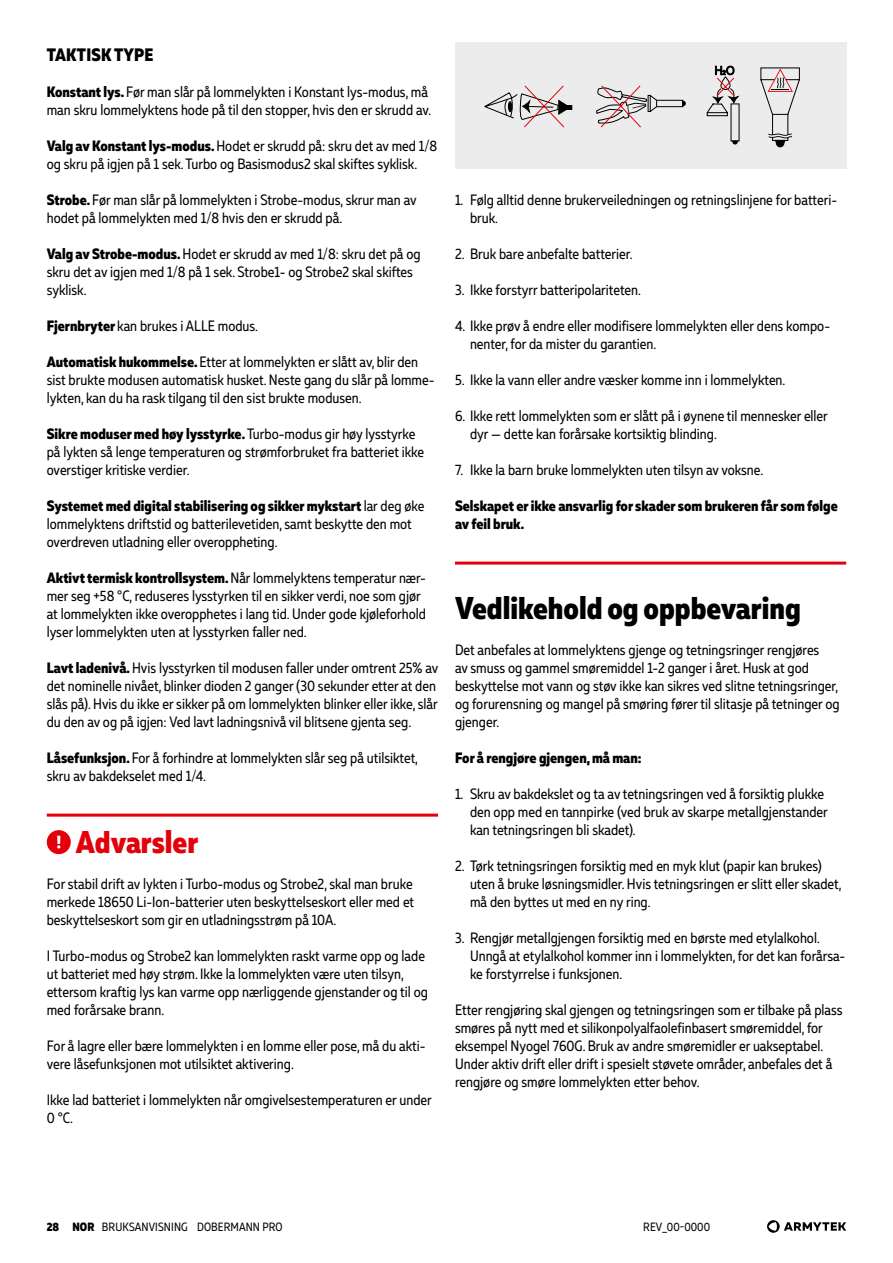
<style>
.page{position:relative;width:893px;height:1263px;background:#fff}
.page>*{position:absolute;margin:0;border:0;box-sizing:border-box;transform-origin:0 0}
.t1{font:800 31.5px "Muller Narrow";color:#000}
.t2{font:800 31.5px "Muller Narrow";color:#e3000b}
.t3{font:800 18px "Muller Narrow";letter-spacing:.01em;color:#000}
.t4{font:15px/18px "Muller Narrow";color:#000}
.t5{font:800 15px/18px "Muller Narrow";color:#000}
.t6{font:12px "Muller Narrow";letter-spacing:.01em;color:#000}
.s1{font-weight:800}
</style>
<div class="page">
<svg style="left:767px;top:1220px;width:13px;height:13px"></svg>
<svg style="left:769px;top:1222px;width:8px;height:9px"></svg>
<svg style="left:784px;top:1222px;width:62px;height:9px"></svg>
<hr style="left:47px;top:814px;width:391px;height:3px;background:#e3000b">
<div style="left:47px;top:830px;width:24px;height:24px;background:#e3000b;border-radius:50%"></div>
<svg style="left:57px;top:836px;width:3px;height:12px"></svg>
<hr style="left:455px;top:562px;width:391px;height:3px;background:#e3000b">
<div style="left:455px;top:43px;width:391px;height:126px;background:#ececec"></div>
<svg style="left:484px;top:85px;width:88px;height:43px"></svg>
<svg style="left:596px;top:85px;width:90px;height:43px"></svg>
<svg style="left:706px;top:66px;width:34px;height:78px"></svg>
<svg style="left:760px;top:67px;width:40px;height:80px"></svg>
<p class="t3" style="left:47px;top:43px;width:108px">TAKTISK TYPE</p>
<p class="t4" style="left:47px;top:82px;width:386px"><span class="s1">Konstant lys.</span> Før man slår på lommelykten i Konstant lys-modus, må man skru lommelyktens hode på til den stopper, hvis den er skrudd av.</p>
<p class="t4" style="left:47px;top:136px;width:392px"><span class="s1">Valg av Konstant lys-modus.</span> Hodet er skrudd på: skru det av med 1/8 og skru på igjen på 1 sek. Turbo og Basismodus2 skal skiftes syklisk.</p>
<p class="t4" style="left:47px;top:190px;width:371px"><span class="s1">Strobe.</span> Før man slår på lommelykten i Strobe-modus, skrur man av hodet på lommelykten med 1/8 hvis den er skrudd på.</p>
<p class="t4" style="left:47px;top:244px;width:375px"><span class="s1">Valg av Strobe-modus.</span> Hodet er skrudd av med 1/8: skru det på og skru det av igjen med 1/8 på 1 sek. Strobe1- og Strobe2 skal skiftes syklisk.</p>
<p class="t4" style="left:47px;top:316px;width:213px"><span class="s1">Fjernbryter</span> kan brukes i ALLE modus.</p>
<p class="t4" style="left:47px;top:352px;width:389px"><span class="s1">Automatisk hukommelse.</span> Etter at lommelykten er slått av, blir den sist brukte modusen automatisk husket. Neste gang du slår på lomme&shy;lykten, kan du ha rask tilgang til den sist brukte modusen.</p>
<p class="t4" style="left:47px;top:424px;width:379px"><span class="s1">Sikre moduser med høy lysstyrke.</span> Turbo-modus gir høy lysstyrke på lykten så lenge temperaturen og strømforbruket fra batteriet ikke overstiger kritiske verdier.</p>
<p class="t4" style="left:47px;top:496px;width:379px"><span class="s1">Systemet med digital stabilisering og sikker mykstart</span> lar deg øke lommelyktens driftstid og batterilevetiden, samt beskytte den mot overdreven utladning eller overoppheting.</p>
<p class="t4" style="left:47px;top:568px;width:381px"><span class="s1">Aktivt termisk kontrollsystem.</span> Når lommelyktens temperatur nær&shy;mer seg +58 °C, reduseres lysstyrken til en sikker verdi, noe som gjør at lommelykten ikke overopphetes i lang tid. Under gode kjøleforhold lyser lommelykten uten at lysstyrken faller ned.</p>
<p class="t4" style="left:47px;top:658px;width:393px"><span class="s1">Lavt ladenivå.</span> Hvis lysstyrken til modusen faller under omtrent 25% av det nominelle nivået, blinker dioden 2 ganger (30 sekunder etter at den slås på). Hvis du ikke er sikker på om lommelykten blinker eller ikke, slår du den av og på igjen: Ved lavt ladningsnivå vil blitsene gjenta seg.</p>
<p class="t4" style="left:47px;top:748px;width:373px"><span class="s1">Låsefunksjon.</span> For å forhindre at lommelykten slår seg på utilsiktet, skru av bakdekselet med 1/4.</p>
<h1 class="t2" style="left:76px;top:821px;width:124px">Advarsler</h1>
<p class="t4" style="left:47px;top:874px;width:369px;text-align:justify">For stabil drift av lykten i Turbo-modus og Strobe2, skal man bruke merkede 18650 Li-Ion-batterier uten beskyttelseskort eller med et beskyttelseskort som gir en utladningsstrøm på 10A.</p>
<p class="t4" style="left:47px;top:946px;width:383px">I Turbo-modus og Strobe2 kan lommelykten raskt varme opp og lade ut batteriet med høy strøm. Ikke la lommelykten være uten tilsyn, ettersom kraftig lys kan varme opp nærliggende gjenstander og til og med forårsake brann.</p>
<p class="t4" style="left:47px;top:1036px;width:380px">For å lagre eller bære lommelykten i en lomme eller pose, må du akti&shy;vere låsefunksjonen mot utilsiktet aktivering.</p>
<p class="t4" style="left:47px;top:1090px;width:387px">Ikke lad batteriet i lommelykten når omgivelsestemperaturen er under<br>0 °C.</p>
<p class="t4" style="left:470px;top:190px;width:369px;text-indent:-15px">1. Følg alltid denne brukerveiledningen og retningslinjene for batteri&shy;bruk.</p>
<p class="t4" style="left:455px;top:244px;width:179px">2. Bruk bare anbefalte batterier.</p>
<p class="t4" style="left:455px;top:280px;width:187px">3. Ikke forstyrr batteripolariteten.</p>
<p class="t4" style="left:470px;top:316px;width:362px;text-indent:-15px">4. Ikke prøv å endre eller modifisere lommelykten eller dens kompo&shy;nenter, for da mister du garantien.</p>
<p class="t4" style="left:455px;top:370px;width:332px">5. Ikke la vann eller andre væsker komme inn i lommelykten.</p>
<p class="t4" style="left:470px;top:406px;width:359px;text-indent:-15px">6. Ikke rett lommelykten som er slått på i øynene til mennesker eller dyr — dette kan forårsake kortsiktig blinding.</p>
<p class="t4" style="left:455px;top:460px;width:310px">7. Ikke la barn bruke lommelykten uten tilsyn av voksne.</p>
<p class="t5" style="left:455px;top:496px;width:384px">Selskapet er ikke ansvarlig for skader som brukeren får som følge av feil bruk.</p>
<h1 class="t1" style="left:455px;top:587px;width:347px">Vedlikehold og oppbevaring</h1>
<p class="t4" style="left:455px;top:640px;width:386px">Det anbefales at lommelyktens gjenge og tetningsringer rengjøres<br>av smuss og gammel smøremiddel 1-2 ganger i året. Husk at god beskyttelse mot vann og støv ikke kan sikres ved slitne tetningsringer, og forurensning og mangel på smøring fører til slitasje på tetninger og gjenger.</p>
<p class="t5" style="left:455px;top:748px;width:188px">For å rengjøre gjengen, må man:</p>
<p class="t4" style="left:470px;top:784px;width:359px;text-indent:-15px">1. Skru av bakdekslet og ta av tetningsringen ved å forsiktig plukke den opp med en tannpirke (ved bruk av skarpe metallgjenstander kan tetningsringen bli skadet).</p>
<p class="t4" style="left:470px;top:856px;width:373px;text-indent:-15px">2. Tørk tetningsringen forsiktig med en myk klut (papir kan brukes) uten å bruke løsningsmidler. Hvis tetningsringen er slitt eller skadet, må den byttes ut med en ny ring.</p>
<p class="t4" style="left:470px;top:928px;width:377px;text-indent:-15px">3. Rengjør metallgjengen forsiktig med en børste med etylalkohol.<br>Unngå at etylalkohol kommer inn i lommelykten, for det kan forårsa&shy;ke forstyrrelse i funksjonen.</p>
<p class="t4" style="left:455px;top:1000px;width:389px">Etter rengjøring skal gjengen og tetningsringen som er tilbake på plass smøres på nytt med et silikonpolyalfaolefinbasert smøremiddel, for eksempel Nyogel 760G. Bruk av andre smøremidler er uakseptabel.<br>Under aktiv drift eller drift i spesielt støvete områder, anbefales det å rengjøre og smøre lommelykten etter behov.</p>
<p class="t6" style="left:47px;top:1219px;width:237px"><span class="s1">28 NOR</span> BRUKSANVISNING DOBERMANN PRO</p>
<p class="t6" style="left:643px;top:1219px;width:68px">REV_00-0000</p>
</div>
